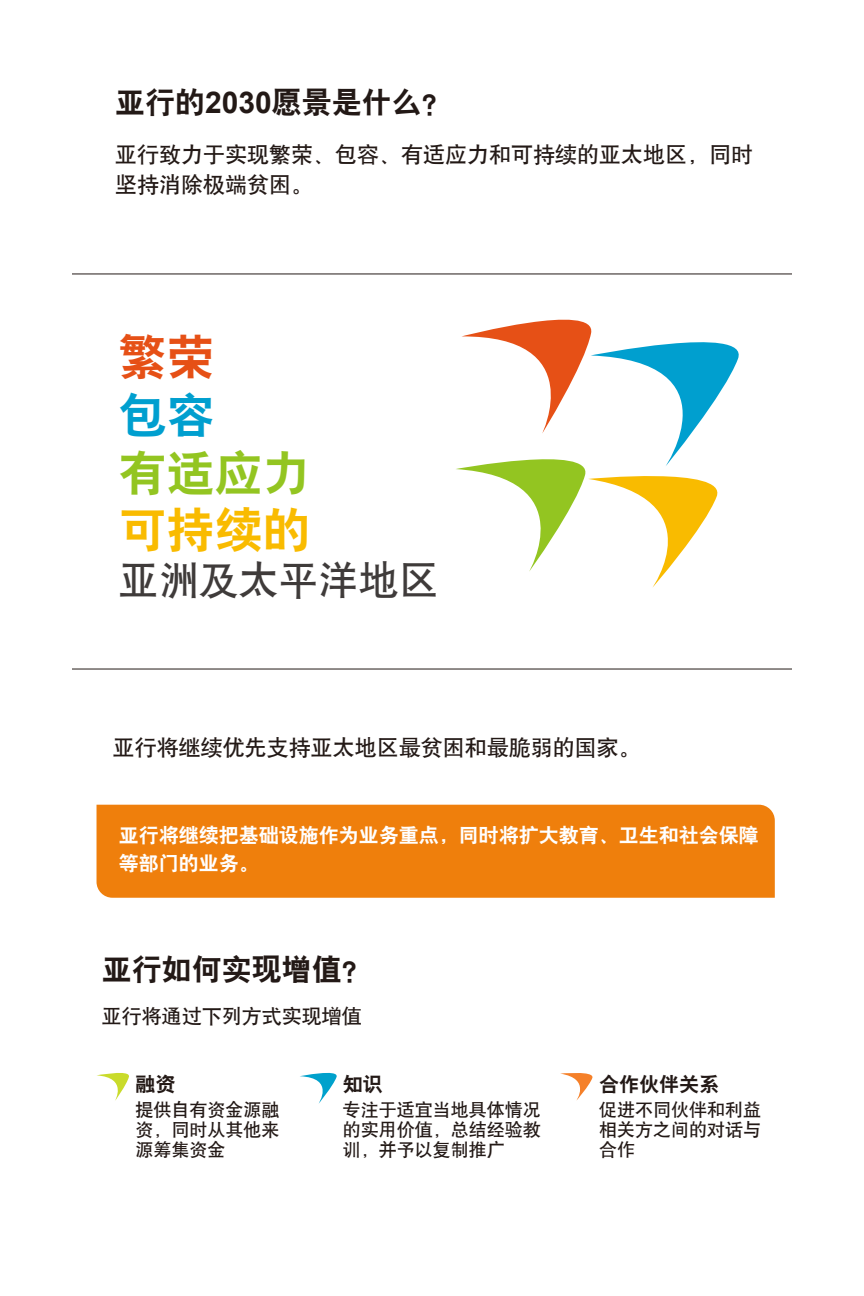
<style>
.page{position:relative;width:864px;height:1296px;background:#fff}
.page>*{position:absolute;margin:0;border:0;box-sizing:border-box;transform-origin:0 0}
.t1{font:48px "H Yb 2 gj";color:#93c521}
.t2{font:48px "H Yb 2 gj";color:#f9bb00}
.t3{font:48px "H Yb 2 gj";color:#e65016}
.t4{font:48px "H Yb 2 gj";color:#009fcf}
.t5{font:40px "H Yb 1 gj";color:#3f3b3a}
.t6{font:30px "H Yb 2 gj";color:#231916}
.t7{font:22px/30px "H Yb 1 gj";color:#231916}
.t8{font:20px/28px "H Yb 2 gj";color:#fff}
.t9{font:20px "H Yb 1 gj";color:#231916}
.t10{font:20px "H Yb 2 gj";color:#231916}
.t11{font:18px/20px "H Yb 1 gj";color:#231916;text-align:justify}
.s1{font-family:"Arial";font-weight:700}
</style>
<div class="page">
<div style="left:97px;top:805px;width:678px;height:93px;background:#ef7f0c"></div>
<hr style="left:72px;top:669px;width:720px;height:1px;background:#231916">
<svg style="left:560px;top:1073px;width:33px;height:28px"></svg>
<svg style="left:97px;top:1073px;width:32px;height:28px"></svg>
<svg style="left:300px;top:1072px;width:37px;height:32px"></svg>
<hr style="left:72px;top:274px;width:720px;height:1px;background:#231916">
<svg style="left:456px;top:319px;width:283px;height:269px"></svg>
<h3 class="t6" style="left:115px;top:87px;width:338px">亚行的<span class="s1">2030</span>愿景是什么？</h3>
<p class="t7" style="left:115px;top:139px;width:639px">亚行致力于实现繁荣、包容、有适应力和可持续的亚太地区，同时坚持消除极端贫困。</p>
<h1 class="t3" style="left:119px;top:333px;width:97px">繁荣</h1>
<h1 class="t4" style="left:119px;top:391px;width:97px">包容</h1>
<h1 class="t1" style="left:119px;top:448px;width:194px">有适应力</h1>
<h1 class="t2" style="left:119px;top:506px;width:194px">可持续的</h1>
<h2 class="t5" style="left:119px;top:560px;width:322px">亚洲及太平洋地区</h2>
<p class="t7" style="left:113px;top:733px;width:529px">亚行将继续优先支持亚太地区最贫困和最脆弱的国家。</p>
<p class="t8" style="left:119px;top:821px;width:642px">亚行将继续把基础设施作为业务重点，同时将扩大教育、卫生和社会保障等部门的业务。</p>
<h3 class="t6" style="left:102px;top:954px;width:271px">亚行如何实现增值？</h3>
<p class="t9" style="left:102px;top:1006px;width:261px">亚行将通过下列方式实现增值</p>
<p class="t10" style="left:135px;top:1074px;width:41px">融资</p>
<p class="t11" style="left:135px;top:1099px;width:145px">提供自有资金源融资，同时从其他来源筹集资金</p>
<p class="t10" style="left:343px;top:1074px;width:41px">知识</p>
<p class="t11" style="left:343px;top:1099px;width:199px">专注于适宜当地具体情况的实用价值，总结经验教训，并予以复制推广</p>
<p class="t10" style="left:599px;top:1074px;width:121px">合作伙伴关系</p>
<p class="t11" style="left:599px;top:1099px;width:163px">促进不同伙伴和利益相关方之间的对话与合作</p>
</div>
